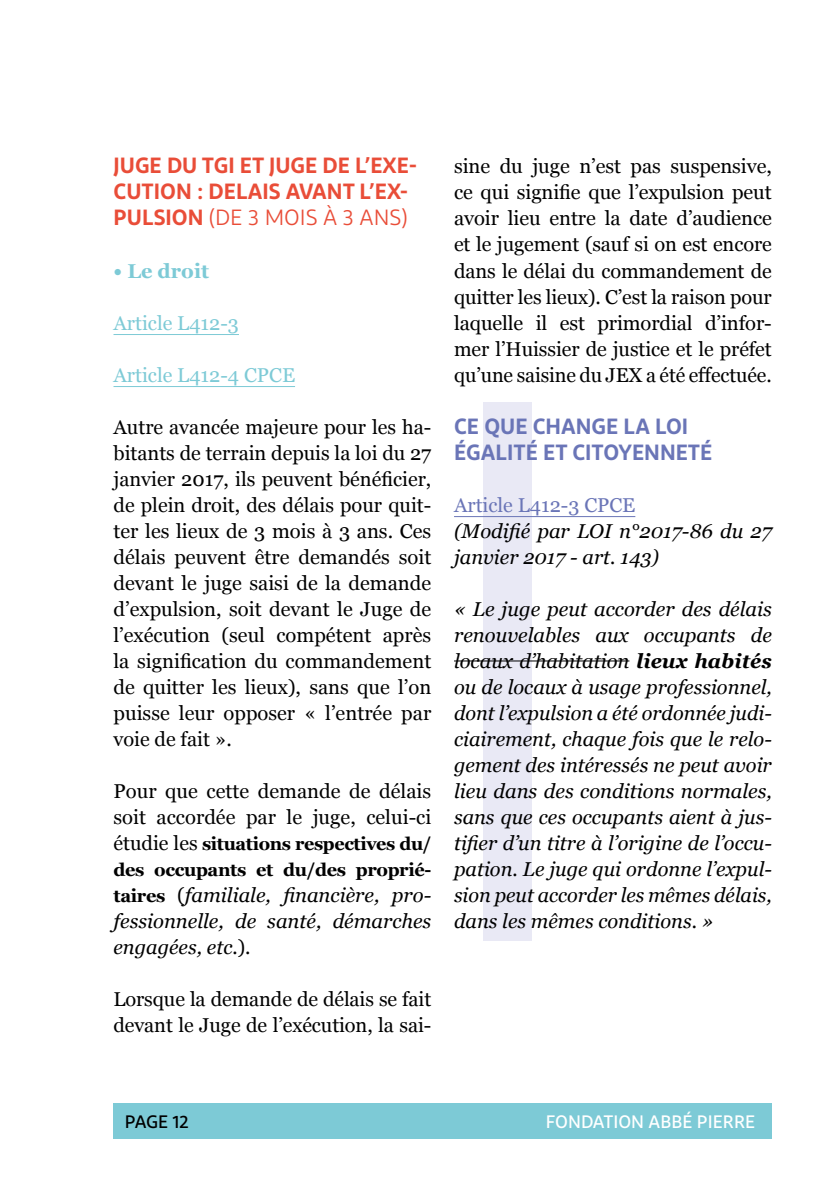
<style>
.page{position:relative;width:840px;height:1191px;background:#fff}
.page>*{position:absolute;margin:0;border:0;box-sizing:border-box;transform-origin:0 0}
.t1{font:600 22px/26px "Diodrum";color:#e94d38}
.t2{font:600 22px/26px "Diodrum";color:#6a75b7}
.t3{font:20px/26px "Georgia";letter-spacing:-.005em;color:#000;text-align:justify}
.t4{font:italic 20px/26px "Georgia";color:#000;text-align:justify}
.t5{font:20px "Georgia";color:#7dcad6}
.t6{font:20px "Georgia";color:#6a75b7}
.t7{font:700 20px "Georgia";color:#7dcad6}
.t8{font:700 18px/26px "Georgia";letter-spacing:-.02em;color:#000}
.t9{font:500 18px "Diodrum";color:#fff}
.t10{font:500 18px "Diodrum";letter-spacing:-.01em;color:#000}
.s1{font-weight:400}
.s2{font-weight:400;font-size:20px}
.s3{font-weight:700;font-style:normal;font-size:18px}
.s4{font-style:normal}
.s5{font-weight:700}
</style>
<div class="page">
<div style="left:113px;top:1103px;width:658px;height:36px;background:#7dcad6"></div>
<div style="left:482px;top:403px;width:49px;height:538px;background:#e9e9f5"></div>
<hr style="left:113px;top:334px;width:126px;height:1px;background:#7dcad6">
<hr style="left:113px;top:386px;width:182px;height:1px;background:#7dcad6">
<hr style="left:454px;top:516px;width:181px;height:1px;background:#6a75b7">
<hr style="left:454px;top:660px;width:175px;height:1px;background:#000">
<p class="t1" style="left:113px;top:152px;width:304px">JUGE DU TGI ET JUGE DE L’EXE-<br>CUTION : DELAIS AVANT L’EX-<br>PULSION <span class="s1">(DE 3 MOIS À 3 ANS)</span></p>
<p class="t7" style="left:113px;top:255px;width:97px">• Le droit</p>
<p class="t5" style="left:113px;top:308px;width:127px">Article L412-3</p>
<p class="t5" style="left:113px;top:360px;width:183px">Article L412-4 CPCE</p>
<p class="t3" style="left:113px;top:413px;width:319px">Autre avancée majeure pour les ha&shy;bitants de terrain depuis la loi du 27 janvier 2017, ils peuvent bénéficier, de plein droit, des délais pour quit&shy;ter les lieux de 3 mois à 3 ans. Ces délais peuvent être demandés soit devant le juge saisi de la demande d’expulsion, soit devant le Juge de l’exécution (seul compétent après la signification du commandement de quitter les lieux), sans que l’on puisse leur opposer « l’entrée par voie de fait ».</p>
<p class="t3" style="left:113px;top:777px;width:319px">Pour que cette demande de délais soit accordée par le juge, celui-ci</p>
<p class="t8" style="left:113px;top:829px;width:319px"><span class="s2">étudie les</span> situations respectives du/ des occupants et du/des proprié-</p>
<p class="t4" style="left:113px;top:881px;width:319px"><span class="s3">taires</span> <span class="s4">(</span>familiale, financière, pro&shy;fessionnelle, de santé, démarches engagées, etc.<span class="s4">).</span></p>
<p class="t3" style="left:113px;top:985px;width:319px">Lorsque la demande de délais se fait devant le Juge de l’exécution, la sai-</p>
<p class="t3" style="left:454px;top:153px;width:319px">sine du juge n’est pas suspensive, ce qui signifie que l’expulsion peut avoir lieu entre la date d’audience et le jugement (sauf si on est encore dans le délai du commandement de quitter les lieux). C’est la raison pour laquelle il est primordial d’infor&shy;mer l’Huissier de justice et le préfet qu’une saisine du JEX a été effectuée.</p>
<p class="t2" style="left:454px;top:412px;width:260px">CE QUE CHANGE LA LOI<br>ÉGALITÉ ET CITOYENNETÉ</p>
<p class="t6" style="left:454px;top:490px;width:183px">Article L412-3 CPCE</p>
<p class="t4" style="left:454px;top:517px;width:319px">(Modifié par LOI n°2017-86 du 27 janvier 2017 - art. 143)</p>
<p class="t4" style="left:454px;top:595px;width:319px">« Le juge peut accorder des délais renouvelables aux occupants de locaux d’habitation <span class="s5">lieux habités </span>ou de locaux à usage professionnel, dont l’expulsion a été ordonnée judi&shy;ciairement, chaque fois que le relo&shy;gement des intéressés ne peut avoir lieu dans des conditions normales, sans que ces occupants aient à jus&shy;tifier d’un titre à l’origine de l’occu&shy;pation. Le juge qui ordonne l’expul&shy;sion peut accorder les mêmes délais, dans les mêmes conditions. »</p>
<p class="t10" style="left:125px;top:1110px;width:65px">PAGE 12</p>
<p class="t9" style="left:545px;top:1110px;width:210px">FONDATION ABBÉ PIERRE</p>
</div>
